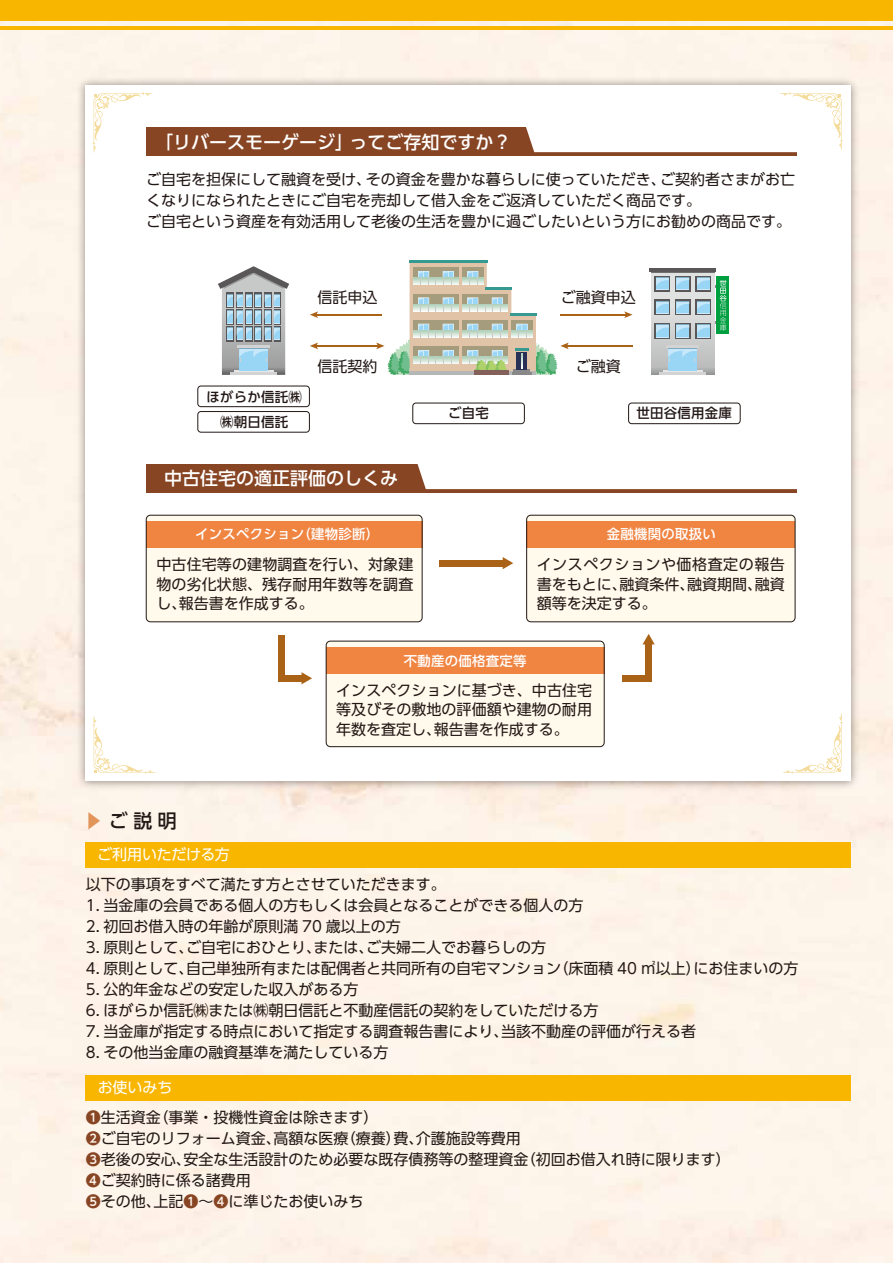
<style>
.page{position:relative;width:893px;height:1263px;background:#fff}
.page>*{position:absolute;margin:0;border:0;box-sizing:border-box;transform-origin:0 0}
.t1{font:500 18.9px "UD Shin Go Pro";color:#221815}
.t2{font:500 18px "UD Shin Go Pro";color:#fff}
.t3{font:15px/21px "UD Shin Go Pro";color:#221815;text-align:justify}
.t4{font:15px "UD Shin Go Pro";letter-spacing:-.005em;color:#fff}
.t5{font:500 13.35px "UD Shin Go Pro";letter-spacing:.02em;color:#fff}
.t6{font:500 13.35px/25.5px "UD Shin Go Pro";letter-spacing:.02em;color:#221815;text-align:center}
.s1{color:#e2955b}
.s2{font-family:"UD Shin Go Pro De";font-weight:700;color:#874524}
</style>
<div class="page">
<div style="left:0;top:21px;width:893px;height:1242px;background:#fef4e9"></div>
<div style="left:0;top:0;width:893px;height:21px;background:#f8b600"></div>
<hr style="left:0;top:26px;width:893px;height:4px;background:#f8b600">
<img style="left:72px;top:72px;width:791px;height:722px">
<div style="left:85px;top:85px;width:765px;height:696px;background:#fff"></div>
<svg style="left:93px;top:716px;width:63px;height:58px"></svg>
<svg style="left:93px;top:92px;width:60px;height:61px"></svg>
<svg style="left:783px;top:713px;width:60px;height:61px"></svg>
<div style="left:146px;top:515px;width:276px;height:107px;background:#fffaec;border-radius:4px"></div>
<div style="left:326px;top:641px;width:278px;height:106px;background:#fffaec;border-radius:4px"></div>
<div style="left:527px;top:515px;width:268px;height:107px;background:#fffaec;border-radius:4px"></div>
<div style="left:85px;top:1075px;width:766px;height:25px;background:#f8b600"></div>
<div style="left:85px;top:842px;width:766px;height:25px;background:#f8b600"></div>
<div style="left:146px;top:522px;width:276px;height:26px;background:#f08441"></div>
<div style="left:326px;top:648px;width:278px;height:26px;background:#f08441"></div>
<div style="left:527px;top:522px;width:268px;height:26px;background:#f08441"></div>
<svg style="left:503px;top:557px;width:10px;height:12px"></svg>
<div style="left:439px;top:560px;width:65px;height:7px;background:#aa6316"></div>
<svg style="left:302px;top:672px;width:10px;height:12px"></svg>
<div style="left:278px;top:675px;width:25px;height:7px;background:#aa6316"></div>
<div style="left:278px;top:635px;width:7px;height:47px;background:#aa6316"></div>
<svg style="left:643px;top:634px;width:12px;height:10px"></svg>
<div style="left:623px;top:675px;width:29px;height:7px;background:#aa6316"></div>
<div style="left:645px;top:642px;width:7px;height:40px;background:#aa6316"></div>
<div style="left:146px;top:128px;width:650px;height:28px;background:#874524"></div>
<div style="left:146px;top:465px;width:650px;height:28px;background:#874524"></div>
<div style="left:146px;top:515px;width:276px;height:107px;border:1px solid #221815;border-radius:4px"></div>
<div style="left:326px;top:641px;width:278px;height:106px;border:1px solid #221815;border-radius:4px"></div>
<div style="left:526px;top:515px;width:269px;height:107px;border:1px solid #221815;border-radius:4px"></div>
<svg style="left:525px;top:92px;width:318px;height:60px"></svg>
<div style="left:417px;top:464px;width:379px;height:25px;background:#fff"></div>
<div style="left:413px;top:403px;width:111px;height:21px;border:1px solid #221815;border-radius:3px"></div>
<div style="left:198px;top:386px;width:112px;height:21px;border:1px solid #221815;border-radius:3px"></div>
<div style="left:198px;top:411px;width:112px;height:21px;border:1px solid #221815;border-radius:3px"></div>
<div style="left:628px;top:403px;width:112px;height:21px;border:1px solid #221815;border-radius:3px"></div>
<svg style="left:218px;top:266px;width:71px;height:109px"></svg>
<hr style="left:560px;top:314px;width:69px;height:2px;background:#aa6316">
<svg style="left:624px;top:311px;width:8px;height:7px"></svg>
<hr style="left:564px;top:345px;width:68px;height:2px;background:#aa6316">
<hr style="left:313px;top:314px;width:69px;height:2px;background:#aa6316">
<svg style="left:310px;top:311px;width:8px;height:7px"></svg>
<hr style="left:313px;top:345px;width:69px;height:2px;background:#aa6316">
<svg style="left:310px;top:343px;width:8px;height:6px"></svg>
<svg style="left:651px;top:273px;width:63px;height:102px"></svg>
<hr style="left:651px;top:271px;width:63px;height:2px;background:#727171">
<hr style="left:650px;top:268px;width:66px;height:3px;background:#595757">
<div style="left:655px;top:276px;width:15px;height:15px;background:#595757"></div>
<svg style="left:656px;top:277px;width:13px;height:13px"></svg>
<div style="left:655px;top:300px;width:15px;height:15px;background:#595757"></div>
<svg style="left:656px;top:301px;width:13px;height:13px"></svg>
<div style="left:655px;top:323px;width:15px;height:16px;background:#7eabc2"></div>
<svg style="left:656px;top:325px;width:13px;height:13px"></svg>
<div style="left:675px;top:276px;width:15px;height:15px;background:#595757"></div>
<svg style="left:676px;top:277px;width:13px;height:13px"></svg>
<div style="left:675px;top:300px;width:15px;height:15px;background:#595757"></div>
<svg style="left:676px;top:301px;width:13px;height:13px"></svg>
<div style="left:675px;top:323px;width:15px;height:16px;background:#7eabc2"></div>
<svg style="left:676px;top:325px;width:13px;height:13px"></svg>
<div style="left:696px;top:276px;width:15px;height:15px;background:#595757"></div>
<div style="left:696px;top:300px;width:15px;height:15px;background:#595757"></div>
<div style="left:696px;top:323px;width:15px;height:16px;background:#595757"></div>
<hr style="left:663px;top:371px;width:40px;height:2px;background:#e6e6e6">
<hr style="left:659px;top:373px;width:47px;height:2px;background:#d3d3d4">
<div style="left:668px;top:348px;width:15px;height:23px;background:#99d6f6"></div>
<div style="left:682px;top:348px;width:15px;height:23px;background:#99d6f6"></div>
<hr style="left:666px;top:345px;width:32px;height:3px;background:#d3d3d4">
<svg style="left:668px;top:348px;width:29px;height:14px"></svg>
<div style="left:717px;top:277px;width:12px;height:57px;background:#00a041"></div>
<svg style="left:697px;top:277px;width:30px;height:61px"></svg>
<svg style="left:376px;top:261px;width:193px;height:114px"></svg>
<p class="t2" style="left:155px;top:128px;width:358px">「リバースモーゲージ」ってご存知ですか？</p>
<p class="t3" style="left:146px;top:169px;width:651px;text-align:left">ご自宅を担保にして融資を受け、その資金を豊かな暮らしに使っていただき、ご契約者さまがお亡くなりになられたときにご自宅を売却して借入金をご返済していただく商品です。<br>ご自宅という資産を有効活用して老後の生活を豊かに過ごしたいという方にお勧めの商品です。</p>
<p class="t3" style="left:317px;top:286px;width:61px">信託申込</p>
<p class="t3" style="left:561px;top:286px;width:76px">ご融資申込</p>
<p class="t6" style="left:206px;top:383px;width:97px">ほがらか信託㈱㈱朝日信託</p>
<p class="t3" style="left:317px;top:355px;width:61px">信託契約</p>
<p class="t2" style="left:164px;top:463px;width:236px">中古住宅の適正評価のしくみ</p>
<p class="t5" style="left:195px;top:524px;width:186px">インスペクション（建物診断）</p>
<p class="t3" style="left:156px;top:554px;width:258px;line-height:19.5px">中古住宅等の建物調査を行い、対象建物の劣化状態、残存耐用年数等を調査し、報告書を作成する。</p>
<p class="t6" style="left:448px;top:400px;width:42px">ご自宅</p>
<p class="t3" style="left:576px;top:355px;width:46px">ご融資</p>
<p class="t6" style="left:637px;top:400px;width:97px">世田谷信用金庫</p>
<p class="t5" style="left:607px;top:524px;width:111px">金融機関の取扱い</p>
<p class="t3" style="left:537px;top:554px;width:250px;line-height:19.5px">インスペクションや価格査定の報告書をもとに、融資条件、融資期間、融資額等を決定する。</p>
<p class="t5" style="left:404px;top:650px;width:124px">不動産の価格査定等</p>
<p class="t1" style="left:84px;top:805px;width:94px"><span class="s1">▶</span>ご説明</p>
<p class="t4" style="left:97px;top:842px;width:134px">ご利用いただける方</p>
<p class="t3" style="left:336px;top:680px;width:257px;line-height:19.5px">インスペクションに基づき、中古住宅等及びその敷地の評価額や建物の耐用年数を査定し、報告書を作成する。</p>
<p class="t3" style="left:86px;top:873px;width:361px">以下の事項をすべて満たす方とさせていただきます。</p>
<p class="t3" style="left:86px;top:894px;width:499px">1. 当金庫の会員である個人の方もしくは会員となることができる個人の方</p>
<p class="t3" style="left:86px;top:915px;width:316px">2. 初回お借入時の年齢が原則満 70 歳以上の方</p>
<p class="t3" style="left:86px;top:936px;width:462px">3. 原則として、ご自宅におひとり、または、ご夫婦二人でお暮らしの方</p>
<p class="t3" style="left:86px;top:957px;width:714px">4. 原則として、自己単独所有または配偶者と共同所有の自宅マンション（床面積 40 ㎡以上）にお住まいの方</p>
<p class="t3" style="left:86px;top:978px;width:274px">5. 公的年金などの安定した収入がある方</p>
<p class="t3" style="left:86px;top:999px;width:514px">6. ほがらか信託㈱または㈱朝日信託と不動産信託の契約をしていただける方</p>
<p class="t3" style="left:86px;top:1020px;width:612px">7. 当金庫が指定する時点において指定する調査報告書により、当該不動産の評価が行える者</p>
<p class="t3" style="left:86px;top:1041px;width:304px">8. その他当金庫の融資基準を満たしている方</p>
<p class="t4" style="left:98px;top:1075px;width:76px">お使いみち</p>
<p class="t3" style="left:86px;top:1106px;width:646px;text-align:left"><span class="s2">❶</span>生活資金（事業・投機性資金は除きます）<br><span class="s2">❷</span>ご自宅のリフォーム資金、高額な医療（療養）費、介護施設等費用<br><span class="s2">❸</span>老後の安心、安全な生活設計のため必要な既存債務等の整理資金（初回お借入れ時に限ります）<br><span class="s2">❹</span>ご契約時に係る諸費用<br><span class="s2">❺</span>その他、上記<span class="s2">❶</span>～<span class="s2">❹</span>に準じたお使いみち</p>
</div>
